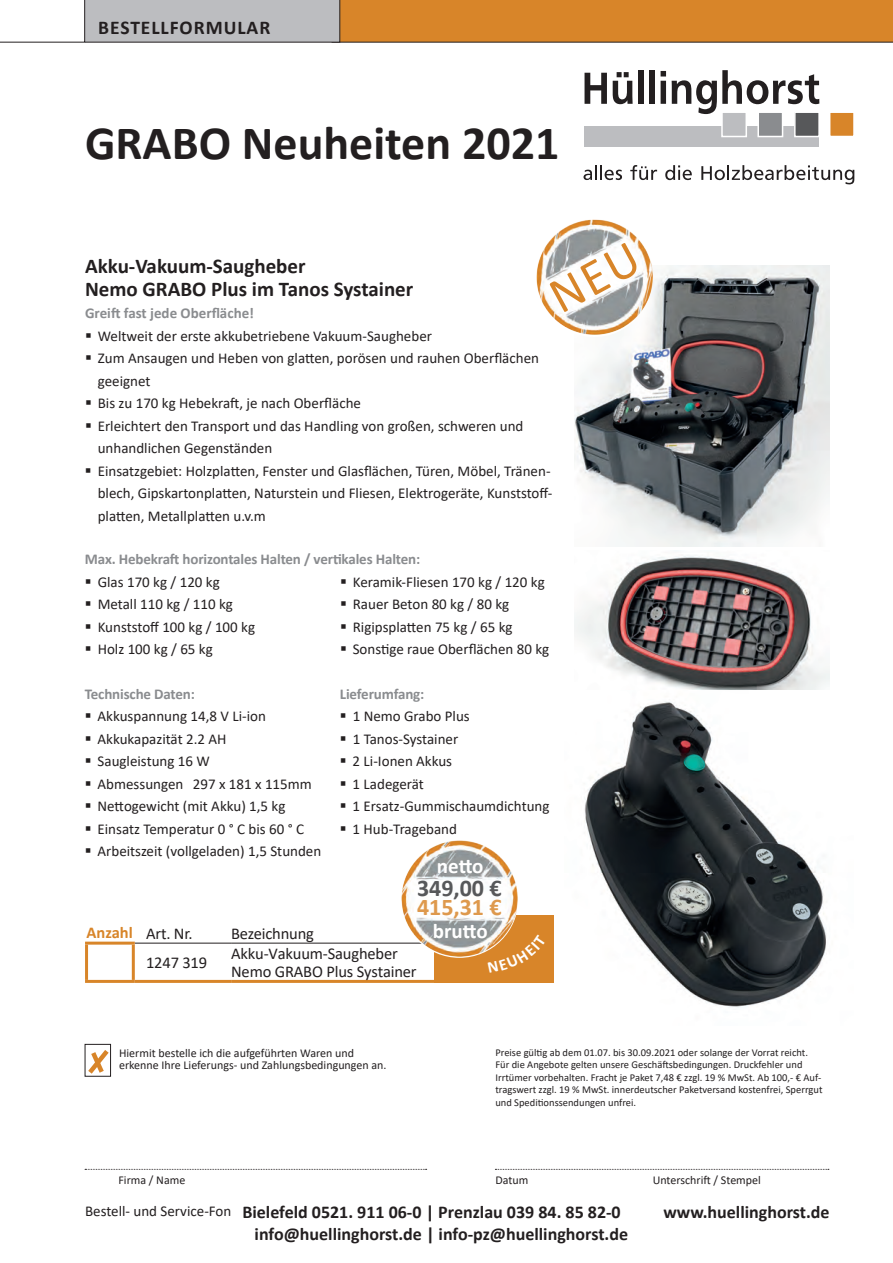
<style>
.page{position:relative;width:893px;height:1263px;background:#fff}
.page>*{position:absolute;margin:0;border:0;box-sizing:border-box;transform-origin:0 0}
.t1{font:700 48px "Calibri";color:#231f20}
.t2{font:700 24px/19.5px "Calibri";color:#57585a}
.t3{font:700 21px/22.5px "Calibri";color:#231f20}
.t4{font:700 21px "Calibri";color:#fff}
.t5{font:700 19.5px "Calibri";letter-spacing:.05em;color:#231f20}
.t6{font:700 18px "Calibri";color:#231f20}
.t7{font:16.5px/18px "Calibri";letter-spacing:-.01em;color:#231f20}
.t8{font:15px/22.5px "Calibri";color:#231f20}
.t9{font:700 15px "Calibri";letter-spacing:-.01em;color:#8a8c8f}
.t10{font:12px/12px "Calibri";color:#231f20}
.t11{font:10.5px/12.6px "Calibri";color:#231f20}
.s1{font-size:18px;color:#fff}
.s2{color:#de994d}
.s3{font-weight:700;color:#d88529}
.s4{font-weight:400;font-size:15px}
</style>
<div class="page">
<img style="left:574px;top:266px;width:255px;height:281px">
<img style="left:584px;top:701px;width:242px;height:307px">
<img style="left:574px;top:556px;width:255px;height:134px">
<svg style="left:0;top:0;width:893px;height:43px;background:#cf9d67"></svg>
<div style="left:584px;top:126px;width:234px;height:20px;background:#bcbdc0"></div>
<svg style="left:584px;top:73px;width:23px;height:31px"></svg>
<svg style="left:613px;top:72px;width:20px;height:32px"></svg>
<div style="left:638px;top:70px;width:6px;height:34px;background:#231f20"></div>
<div style="left:649px;top:70px;width:6px;height:34px;background:#231f20"></div>
<svg style="left:661px;top:71px;width:5px;height:33px"></svg>
<svg style="left:672px;top:70px;width:147px;height:44px"></svg>
<div style="left:722px;top:112px;width:24px;height:24px;background:#bcbdc0"></div>
<div style="left:721px;top:111px;width:26px;height:26px;border:2px solid #fff"></div>
<div style="left:758px;top:112px;width:24px;height:24px;background:#8a8c8f"></div>
<div style="left:757px;top:111px;width:26px;height:26px;border:2px solid #fff"></div>
<div style="left:795px;top:112px;width:24px;height:24px;background:#57585a"></div>
<div style="left:794px;top:111px;width:26px;height:26px;border:2px solid #fff"></div>
<div style="left:830px;top:112px;width:24px;height:24px;background:#d88529"></div>
<div style="left:829px;top:111px;width:26px;height:26px;border:2px solid #fff"></div>
<svg style="left:583px;top:165px;width:39px;height:15px"></svg>
<svg style="left:630px;top:165px;width:27px;height:15px"></svg>
<svg style="left:665px;top:165px;width:27px;height:15px"></svg>
<svg style="left:701px;top:165px;width:153px;height:19px"></svg>
<div style="left:85px;top:1044px;width:26px;height:32px;border:1px solid #231f20"></div>
<svg style="left:85px;top:1169px;width:342px;height:1px"></svg>
<svg style="left:495px;top:1169px;width:334px;height:1px"></svg>
<svg style="left:84px;top:1045px;width:28px;height:32px"></svg>
<img style="left:536px;top:219px;width:122px;height:121px">
<hr style="left:135px;top:943px;width:96px;height:1px;background:#231f20">
<hr style="left:231px;top:943px;width:204px;height:1px;background:#231f20">
<hr style="left:85px;top:942px;width:50px;height:3px;background:#d88529">
<hr style="left:85px;top:945px;width:3px;height:35px;background:#d88529">
<hr style="left:132px;top:945px;width:3px;height:35px;background:#d88529">
<hr style="left:85px;top:980px;width:50px;height:3px;background:#d88529">
<hr style="left:135px;top:980px;width:96px;height:3px;background:#d88529">
<hr style="left:231px;top:980px;width:204px;height:3px;background:#d88529">
<div style="left:434px;top:915px;width:119px;height:68px;background:#d88529"></div>
<img style="left:396px;top:840px;width:122px;height:118px">
<svg style="left:549px;top:243px;width:91px;height:69px"></svg>
<svg style="left:488px;top:934px;width:30px;height:24px"></svg>
<h3 class="t5" style="left:98px;top:14px;width:174px">BESTELLFORMULAR</h3>
<h1 class="t1" style="left:85px;top:109px;width:476px">GRABO Neuheiten 2021</h1>
<h3 class="t3" style="left:85px;top:254px;width:330px">Akku-Vakuum-Saugheber<br>Nemo GRABO Plus im Tanos Systainer</h3>
<p class="t9" style="left:85px;top:302px;width:171px">Greift fast jede Oberfläche!</p>
<p class="t8" style="left:98px;top:324px;width:456px">Weltweit der erste akkubetriebene Vakuum-Saugheber<br>Zum Ansaugen und Heben von glatten, porösen und rauhen Oberflächen geeignet<br>Bis zu 170 kg Hebekraft, je nach Oberfläche<br>Erleichtert den Transport und das Handling von großen, schweren und unhandlichen Gegenständen<br>Einsatzgebiet: Holzplatten, Fenster und Glasflächen, Türen, Möbel, Tränen&shy;blech, Gipskartonplatten, Naturstein und Fliesen, Elektrogeräte, Kunststoff&shy;platten, Metallplatten u.v.m</p>
<p class="t9" style="left:85px;top:549px;width:337px">Max. Hebekraft horizontales Halten / vertikales Halten:</p>
<p class="t8" style="left:98px;top:570px;width:159px">Glas 170 kg / 120 kg<br>Metall 110 kg / 110 kg<br>Kunststoff 100 kg / 100 kg<br>Holz 100 kg / 65 kg</p>
<p class="t8" style="left:353px;top:570px;width:198px">Keramik-Fliesen 170 kg / 120 kg<br>Rauer Beton 80 kg / 80 kg<br>Rigipsplatten 75 kg / 65 kg<br>Sonstige raue Oberflächen 80 kg</p>
<p class="t9" style="left:85px;top:683px;width:112px">Technische Daten:</p>
<p class="t8" style="left:98px;top:705px;width:225px">Akkuspannung 14,8 V Li-ion<br>Akkukapazität 2.2 AH<br>Saugleistung 16 W<br>Abmessungen 297 x 181 x 115mm<br>Nettogewicht (mit Akku) 1,5 kg<br>Einsatz Temperatur 0 ° C bis 60 ° C<br>Arbeitszeit (vollgeladen) 1,5 Stunden</p>
<p class="t9" style="left:340px;top:683px;width:86px">Lieferumfang:</p>
<p class="t8" style="left:353px;top:705px;width:198px">1 Nemo Grabo Plus<br>1 Tanos-Systainer<br>2 Li-Ionen Akkus<br>1 Ladegerät<br>1 Ersatz-Gummischaumdichtung<br>1 Hub-Trageband</p>
<h3 class="t4" style="left:437px;top:852px;width:48px">netto</h3>
<h2 class="t2" style="left:417px;top:878px;width:92px">349,00 €<span class="s1">€<br></span><span class="s2">415,31 €</span></h2>
<p class="t7" style="left:87px;top:924px;width:108px"><span class="s3">Anzahl</span> Art. Nr.</p>
<p class="t7" style="left:231px;top:924px;width:84px">Bezeichnung</p>
<p class="t7" style="left:146px;top:953px;width:63px">1247 319</p>
<p class="t7" style="left:231px;top:944px;width:187px">Akku-Vakuum-Saugheber<br>Nemo GRABO Plus Systainer</p>
<h3 class="t4" style="left:433px;top:916px;width:56px">brutto</h3>
<p class="t10" style="left:119px;top:1046px;width:269px">Hiermit bestelle ich die aufgeführten Waren und erkenne Ihre Lieferungs- und Zahlungsbedingungen an.</p>
<p class="t11" style="left:495px;top:1045px;width:329px">Preise gültig ab dem 01.07. bis 30.09.2021 oder solange der Vorrat reicht.<br>Für die Angebote gelten unsere Geschäftsbedingungen. Druckfehler und Irrtümer vorbehalten. Fracht je Paket 7,48 € zzgl. 19 % MwSt. Ab 100,- € Auf&shy;tragswert zzgl. 19 % MwSt. innerdeutscher Paketversand kostenfrei, Sperrgut und Speditionssendungen unfrei.</p>
<p class="t10" style="left:118px;top:1174px;width:68px">Firma / Name</p>
<p class="t10" style="left:495px;top:1174px;width:34px">Datum</p>
<p class="t10" style="left:653px;top:1174px;width:110px">Unterschrift / Stempel</p>
<p class="t6" style="left:85px;top:1200px;width:537px"><span class="s4">Bestell- und Service-Fon</span> Bielefeld 0521. 911 06-0 | Prenzlau 039 84. 85 82-0</p>
<p class="t6" style="left:663px;top:1200px;width:168px">www.huellinghorst.de</p>
<p class="t6" style="left:255px;top:1221px;width:375px">info@huellinghorst.de | info-pz@huellinghorst.de</p>
</div>
